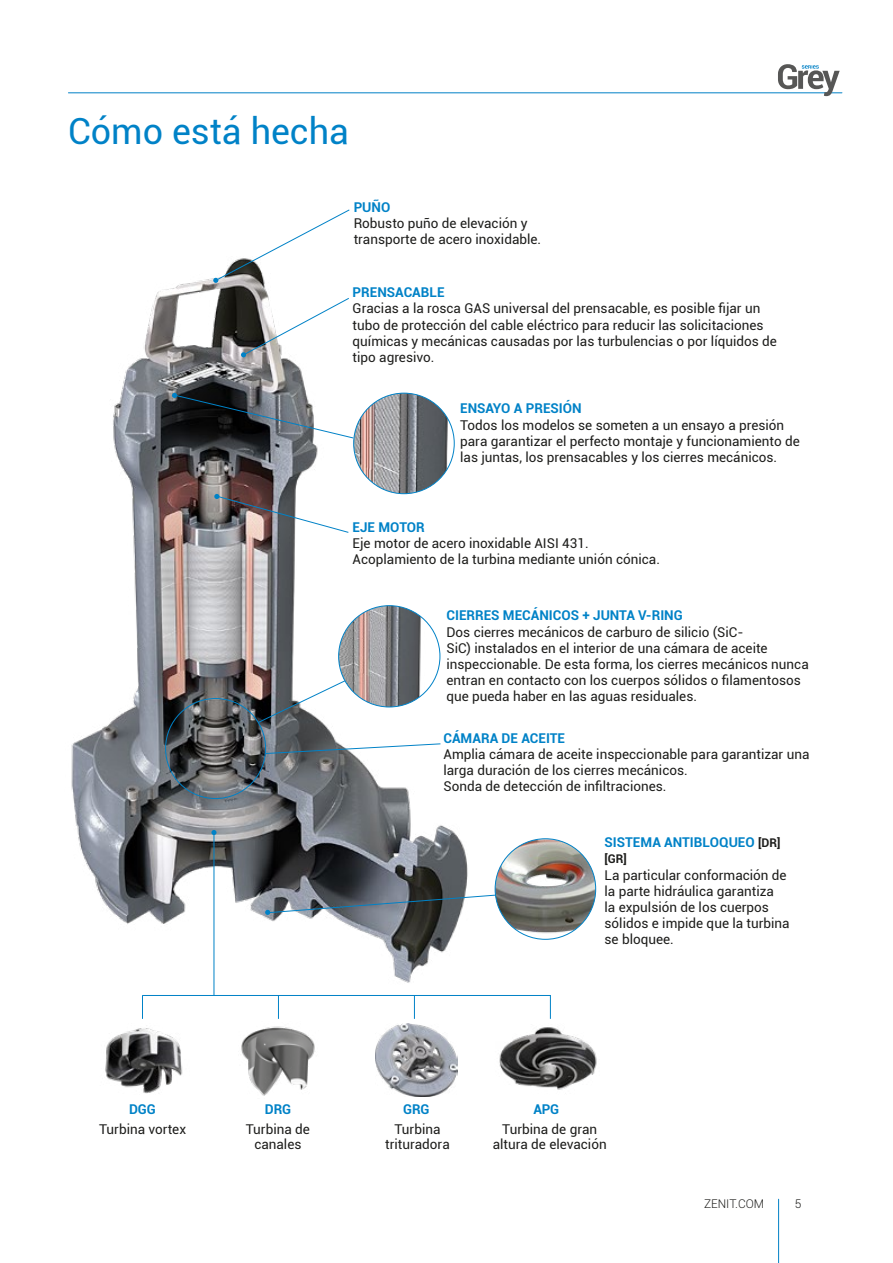
<style>
.page{position:relative;width:893px;height:1263px;background:#fff}
.page>*{position:absolute;margin:0;border:0;box-sizing:border-box;transform-origin:0 0}
.t1{font:36px "Roboto";color:#0082c7}
.t2{font:13.5px/16.2px "Roboto";color:#1d1d1b}
.t3{font:700 13.5px "Roboto";color:#0082c7}
.t4{font:300 12px "Roboto";color:#1d1d1b}
.t5{font:700 12px "Roboto";color:#1d1d1b}
.s1{font-size:12px;color:#1d1d1b}
</style>
<div class="page">
<img style="left:71px;top:278px;width:440px;height:706px">
<hr style="left:778px;top:1199px;width:1px;height:64px;background:#0081c6">
<hr style="left:68px;top:92px;width:774px;height:1px;background:#0081c6">
<svg style="left:778px;top:64px;width:62px;height:32px"></svg>
<img style="left:105px;top:1028px;width:78px;height:66px">
<img style="left:241px;top:1026px;width:74px;height:70px">
<img style="left:499px;top:1017px;width:98px;height:73px">
<img style="left:376px;top:1023px;width:81px;height:73px">
<svg style="left:241px;top:297px;width:109px;height:60px"></svg>
<svg style="left:213px;top:209px;width:137px;height:74px"></svg>
<svg style="left:258px;top:659px;width:132px;height:64px"></svg>
<svg style="left:142px;top:996px;width:1px;height:23px"></svg>
<svg style="left:278px;top:996px;width:1px;height:23px"></svg>
<svg style="left:550px;top:996px;width:1px;height:23px"></svg>
<svg style="left:211px;top:830px;width:6px;height:5px"></svg>
<hr style="left:214px;top:833px;width:1px;height:162px;background:#0082c7">
<hr style="left:142px;top:995px;width:409px;height:1px;background:#0082c7">
<img style="left:214px;top:494px;width:135px;height:39px">
<img style="left:354px;top:393px;width:100px;height:101px;border-radius:50px">
<img style="left:339px;top:606px;width:101px;height:101px;border-radius:51px">
<svg style="left:264px;top:743px;width:177px;height:11px"></svg>
<svg style="left:265px;top:893px;width:237px;height:22px"></svg>
<svg style="left:414px;top:996px;width:1px;height:23px"></svg>
<img style="left:495px;top:839px;width:101px;height:100px;border-radius:50px">
<svg style="left:172px;top:393px;width:182px;height:46px"></svg>
<p class="t1" style="left:68px;top:106px;width:283px">Cómo está hecha</p>
<p class="t3" style="left:354px;top:198px;width:38px">PUÑO</p>
<p class="t2" style="left:354px;top:215px;width:189px">Robusto puño de elevación y transporte de acero inoxidable.</p>
<p class="t3" style="left:353px;top:283px;width:93px">PRENSACABLE</p>
<p class="t2" style="left:353px;top:300px;width:426px">Gracias a la rosca GAS universal del prensacable, es posible fijar un tubo de protección del cable eléctrico para reducir las solicitaciones químicas y mecánicas causadas por las turbulencias o por líquidos de tipo agresivo.</p>
<p class="t3" style="left:460px;top:399px;width:123px">ENSAYO A PRESIÓN</p>
<p class="t2" style="left:460px;top:416px;width:341px">Todos los modelos se someten a un ensayo a presión para garantizar el perfecto montaje y funcionamiento de las juntas, los prensacables y los cierres mecánicos.</p>
<p class="t3" style="left:353px;top:517px;width:74px">EJE MOTOR</p>
<p class="t2" style="left:353px;top:535px;width:238px">Eje motor de acero inoxidable AISI 431.</p>
<p class="t2" style="left:353px;top:551px;width:309px">Acoplamiento de la turbina mediante unión cónica.</p>
<p class="t3" style="left:446px;top:606px;width:238px">CIERRES MECÁNICOS + JUNTA V-RING</p>
<p class="t2" style="left:446px;top:623px;width:364px">Dos cierres mecánicos de carburo de silicio (SiC-<br>SiC) instalados en el interior de una cámara de aceite inspeccionable. De esta forma, los cierres mecánicos nunca entran en contacto con los cuerpos sólidos o filamentosos que pueda haber en las aguas residuales.</p>
<p class="t3" style="left:443px;top:728px;width:123px">CÁMARA DE ACEITE</p>
<p class="t2" style="left:443px;top:746px;width:367px">Amplia cámara de aceite inspeccionable para garantizar una larga duración de los cierres mecánicos.</p>
<p class="t2" style="left:443px;top:778px;width:225px">Sonda de detección de infiltraciones.</p>
<p class="t3" style="left:605px;top:833px;width:177px">SISTEMA ANTIBLOQUEO <span class="s1">[DR]</span></p>
<p class="t5" style="left:605px;top:851px;width:24px">[GR]</p>
<p class="t2" style="left:605px;top:866px;width:187px">La particular conformación de la parte hidráulica garantiza<br>la expulsión de los cuerpos sólidos e impide que la turbina se bloquee.</p>
<p class="t3" style="left:129px;top:1099px;width:28px">DGG</p>
<p class="t3" style="left:265px;top:1099px;width:28px">DRG</p>
<p class="t3" style="left:403px;top:1099px;width:28px">GRG</p>
<p class="t3" style="left:533px;top:1099px;width:27px">APG</p>
<p class="t2" style="left:99px;top:1121px;width:88px">Turbina vortex</p>
<p class="t2" style="left:246px;top:1122px;width:66px;line-height:15px;text-align:center">Turbina de canales</p>
<p class="t2" style="left:385px;top:1122px;width:66px;line-height:15px;text-align:center">Turbina trituradora</p>
<p class="t2" style="left:493px;top:1122px;width:116px;line-height:15px;text-align:center">Turbina de gran altura de elevación</p>
<p class="t4" style="left:704px;top:1195px;width:62px">ZENIT.COM</p>
<p class="t4" style="left:795px;top:1195px;width:8px">5</p>
</div>
